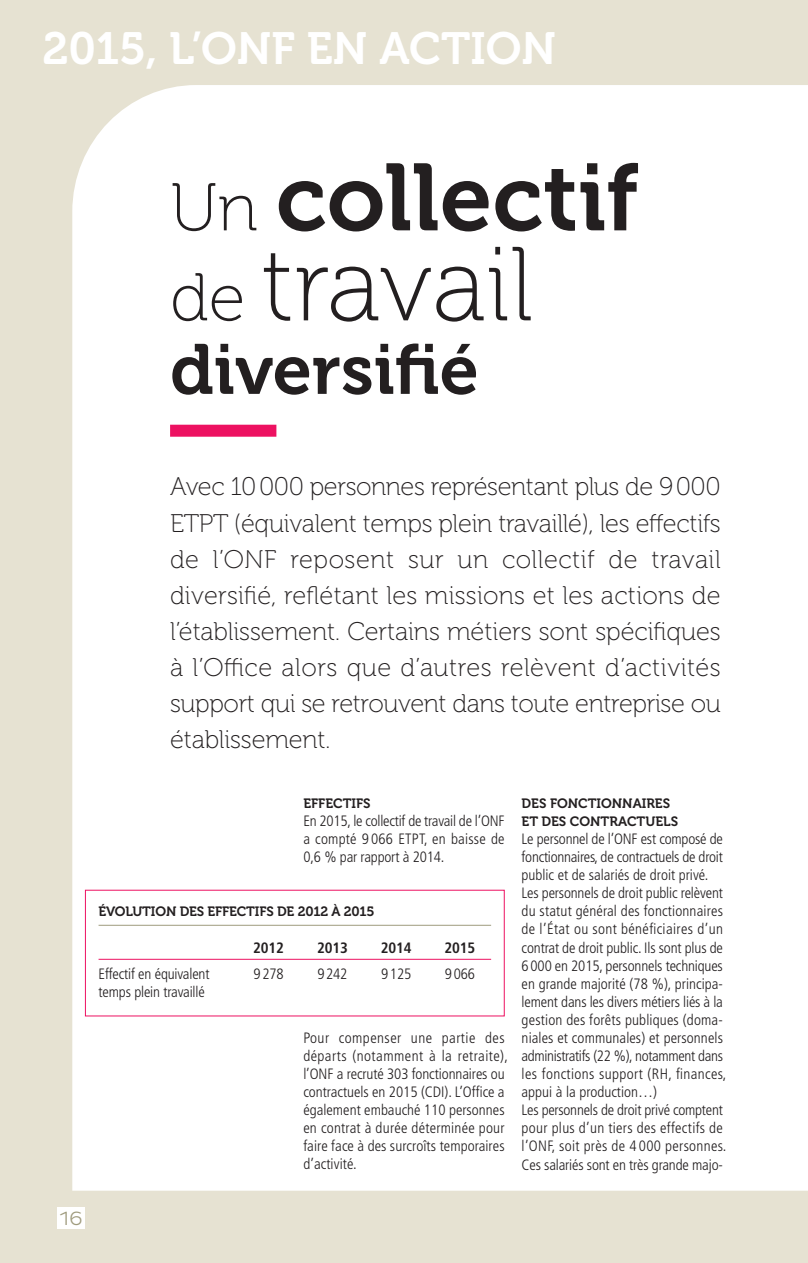
<style>
.page{position:relative;width:808px;height:1263px;background:#e6e2d2}
.page>*{position:absolute;margin:0;border:0;box-sizing:border-box;transform-origin:0 0}
.t1{font:105px "Museo 100";letter-spacing:-.005em;color:#231f20}
.t2{font:94.5px "Museo 700";color:#231f20}
.t3{font:70.5px "Museo 700";color:#231f20}
.t4{font:45px "Museo 700";color:#fff}
.t5{font:25.5px/36.2px "Museo 100";letter-spacing:-.015em;color:#231f20;text-align:justify}
.t6{font:300 19.5px "Pluto";color:#9f9b7d}
.t7{font:300 condensed 15px/18.1px "Frutiger LT Std";color:#231f20}
.t8{font:700 condensed 15px "Frutiger LT Std";letter-spacing:-.01em;color:#231f20}
.t9{font:13.5px/18.1px "Museo 700";color:#231f20}
.s1{font-family:"Museo 100";font-size:67.5px}
.s2{font-size:67.5px}
</style>
<div class="page">
<div style="left:72px;top:85px;width:736px;height:1106px;background:#fff"></div>
<div style="left:170px;top:425px;width:106px;height:12px;background:#ed1161"></div>
<hr style="left:99px;top:925px;width:392px;height:1px;background:#9f9b7d">
<hr style="left:99px;top:959px;width:392px;height:1px;background:#ed1161">
<div style="left:57px;top:1207px;width:28px;height:22px;background:#fff"></div>
<h3 class="t4" style="left:43px;top:32px;width:515px">2015, L’ONF EN ACTION</h3>
<h2 class="t2" style="left:170px;top:163px;width:470px"><span class="s1">Un</span> collectif</h2>
<h1 class="t1" style="left:170px;top:247px;width:365px"><span class="s2">de</span> travail</h1>
<h3 class="t3" style="left:170px;top:344px;width:310px">diversifié</h3>
<p class="t5" style="left:170px;top:471px;width:552px">Avec 10000 personnes représentant plus de 9000<br>ETPT (équivalent temps plein travaillé), les effectifs de l’ONF reposent sur un collectif de travail diversifié, reflétant les missions et les actions de l’établissement. Certains métiers sont spécifiques à l’Office alors que d’autres relèvent d’activités support qui se retrouvent dans toute entreprise ou établissement.</p>
<h3 class="t6" style="left:60px;top:1207px;width:25px">16</h3>
<p class="t9" style="left:303px;top:795px;width:69px">EFFECTIFS</p>
<p class="t7" style="left:303px;top:813px;width:203px;text-align:justify">En 2015, le collectif de travail de l’ONF a compté 9 066 ETPT, en baisse de 0,6 % par rapport à 2014.</p>
<p class="t9" style="left:99px;top:904px;width:277px">ÉVOLUTION DES EFFECTIFS DE 2012 À 2015</p>
<p class="t8" style="left:253px;top:941px;width:32px">2012</p>
<p class="t8" style="left:317px;top:941px;width:32px">2013</p>
<p class="t8" style="left:381px;top:941px;width:32px">2014</p>
<p class="t8" style="left:445px;top:941px;width:32px">2015</p>
<p class="t7" style="left:99px;top:966px;width:113px">Effectif en équivalent</p>
<p class="t7" style="left:254px;top:966px;width:32px">9278</p>
<p class="t7" style="left:317px;top:966px;width:32px">9242</p>
<p class="t7" style="left:381px;top:966px;width:32px">9125</p>
<p class="t7" style="left:445px;top:966px;width:32px">9066</p>
<p class="t7" style="left:99px;top:984px;width:108px">temps plein travaillé</p>
<p class="t7" style="left:303px;top:1030px;width:206px">Pour compenser une partie des départs (notamment à la retraite), l’ONF a recruté 303 fonctionnaires ou contractuels en 2015 (CDI). L’Office a également embauché 110 personnes en contrat à durée déterminée pour faire face à des surcroîts temporaires d’activité.</p>
<p class="t9" style="left:522px;top:795px;width:158px">DES FONCTIONNAIRES<br>ET DES CONTRACTUELS</p>
<p class="t7" style="left:522px;top:831px;width:206px">Le personnel de l’ONF est composé de fonctionnaires, de contractuels de droit public et de salariés de droit privé.<br>Les personnels de droit public relèvent du statut général des fonctionnaires de l’État ou sont bénéficiaires d’un contrat de droit public. Ils sont plus de 6000 en 2015, personnels techniques en grande majorité (78 %), principa&shy;lement dans les divers métiers liés à la gestion des forêts publiques (doma&shy;niales et communales) et personnels administratifs (22 %), notamment dans les fonctions support (RH, finances, appui à la production…)<br>Les personnels de droit privé comptent pour plus d’un tiers des effectifs de l’ONF, soit près de 4 000 personnes.<br>Ces salariés sont en très grande majo-</p>
</div>
